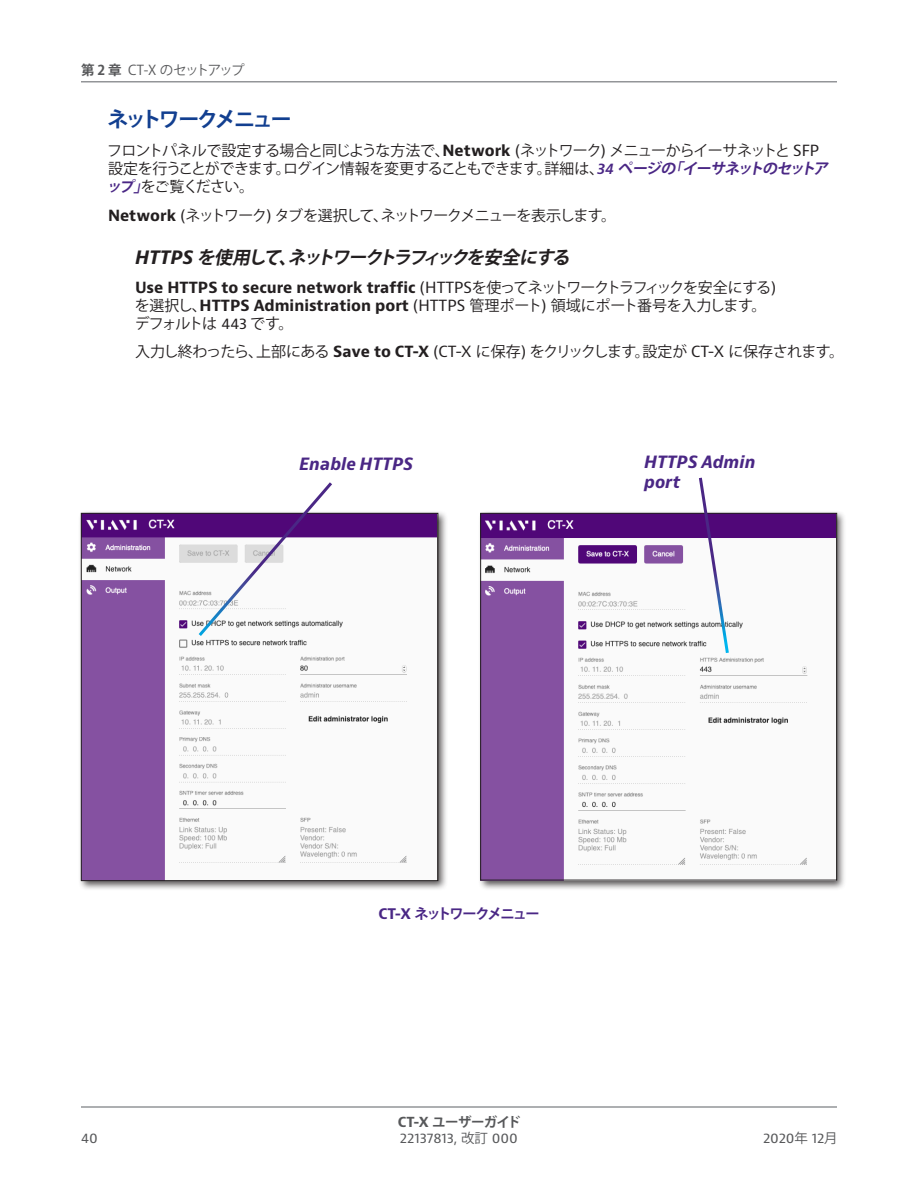
<style>
.page{position:relative;width:918px;height:1188px;background:#fff}
.page>*{position:absolute;margin:0;border:0;box-sizing:border-box;transform-origin:0 0}
.Headline_2{font:700 21px "Koz Go Pro";letter-spacing:-.13em;color:#123f90}
.Headline_3{font:italic 700 18px "Koz Go Pro";color:#231f20}
.Callout{font:italic 700 16.5px/19.8px "Bernino Sans";color:#4a2785}
.Body_3{font:15px/18px "Koz Go Pro";letter-spacing:-.02em;color:#231f20}
.Body_2{font:15px/18px "Koz Go Pro";letter-spacing:-.07em;color:#231f20}
.Body_3-2{font:15px "Koz Go Pro";letter-spacing:-.04em;color:#231f20}
.Body_2-2{font:15px "Koz Go Pro";letter-spacing:-.09em;color:#231f20}
.t1{font:700 14.25px "Koz Go Pro";letter-spacing:-.13em;color:#4a2785}
.t2{font:13.5px "Bernino Sans";letter-spacing:-.005em;color:#57585a}
.t3{font:13.5px "Koz Go Pro";letter-spacing:-.11em;color:#57585a}
.t4{font:700 13.5px "Koz Go Pro";letter-spacing:-.05em;color:#57585a}
.s1{font-weight:700}
.s2{font-family:"Bernino Sans";font-weight:700}
.s3{font-family:"Bernino Sans"}
.s4{font-family:"Bernino Sans";font-weight:600;font-style:italic;color:#4a2785}
.s5{font-weight:700;font-style:italic;color:#4a2785}
.s6{font-family:"Koz Go Pro"}
</style>
<div class="page">
<hr style="left:81px;top:1106px;width:756px;height:2px;background:#939598">
<hr style="left:81px;top:81px;width:756px;height:1px;background:#939598">
<div style="left:78px;top:510px;width:370px;height:381px;background:#231f20;opacity:.75"></div>
<img style="left:83px;top:515px;width:353px;height:364px">
<svg style="left:196px;top:482px;width:139px;height:157px"></svg>
<div style="left:478px;top:510px;width:369px;height:381px;background:#231f20;opacity:.75"></div>
<img style="left:482px;top:515px;width:353px;height:363px">
<div style="left:480px;top:513px;width:357px;height:367px;border:1px solid #231f20"></div>
<svg style="left:697px;top:477px;width:34px;height:179px"></svg>
<p class="t3" style="left:81px;top:62px;width:165px"><span class="s1">第 2 章</span> CT-X のセットアップ</p>
<p class="Headline_2" style="left:107px;top:106px;width:186px">ネットワークメニュー</p>
<p class="Body_2" style="left:107px;top:142px;width:727px">フロントパネルで設定する場合と同じような方法で、<span class="s2">Network</span> <span class="s3">(</span>ネットワーク<span class="s3">)</span> メニューからイーサネットと <span class="s3">SFP</span>設定を行うことができます。ログイン情報を変更することもできます。詳細は、<span class="s4">34</span> <span class="s5">ページの「イーサネットのセットアップ」</span>をご覧ください。</p>
<p class="Body_2-2" style="left:108px;top:205px;width:510px"><span class="s2">Network</span> <span class="s3">(</span>ネットワーク<span class="s3">)</span> タブを選択して、ネットワークメニューを表示します。</p>
<p class="Headline_3" style="left:135px;top:246px;width:441px"><span class="s3">H T TP S</span> を使用して、ネットワークトラフィックを安全にする</p>
<p class="Body_3" style="left:135px;top:279px;width:643px"><span class="s2">Use HTTPS to secure network traffic</span> <span class="s3">(HTTPS</span>を使ってネットワークトラフィックを安全にする<span class="s3">)</span>を選択し、<span class="s2">HTTPS Administration port</span> <span class="s3">(HTTPS</span> 管理ポート<span class="s3">)</span> 領域にポート番号を入力します。デフォルトは <span class="s3">443</span> です。</p>
<p class="Body_3-2" style="left:135px;top:342px;width:711px">入力し終わったら、上部にある <span class="s2">Save to CT-X</span> <span class="s3">(CT-X</span> に保存<span class="s3">)</span> をクリックします。設定が <span class="s3">CT-X</span> に保存されます。</p>
<p class="Callout" style="left:299px;top:455px;width:115px">Enable HTTPS</p>
<p class="Callout" style="left:644px;top:452px;width:113px">HTTPS Admin port</p>
<p class="t1" style="left:378px;top:904px;width:163px"><span class="s3">CT-X</span> ネットワークメニュー</p>
<p class="t4" style="left:398px;top:1113px;width:124px"><span class="s3">CT-X</span> ユーザーガイド</p>
<p class="t2" style="left:81px;top:1129px;width:18px">40</p>
<p class="t2" style="left:400px;top:1129px;width:120px">22137813, <span class="s6">改訂</span> 000</p>
<p class="t2" style="left:763px;top:1129px;width:76px">2020<span class="s6">年</span> 12<span class="s6">月</span></p>
</div>
